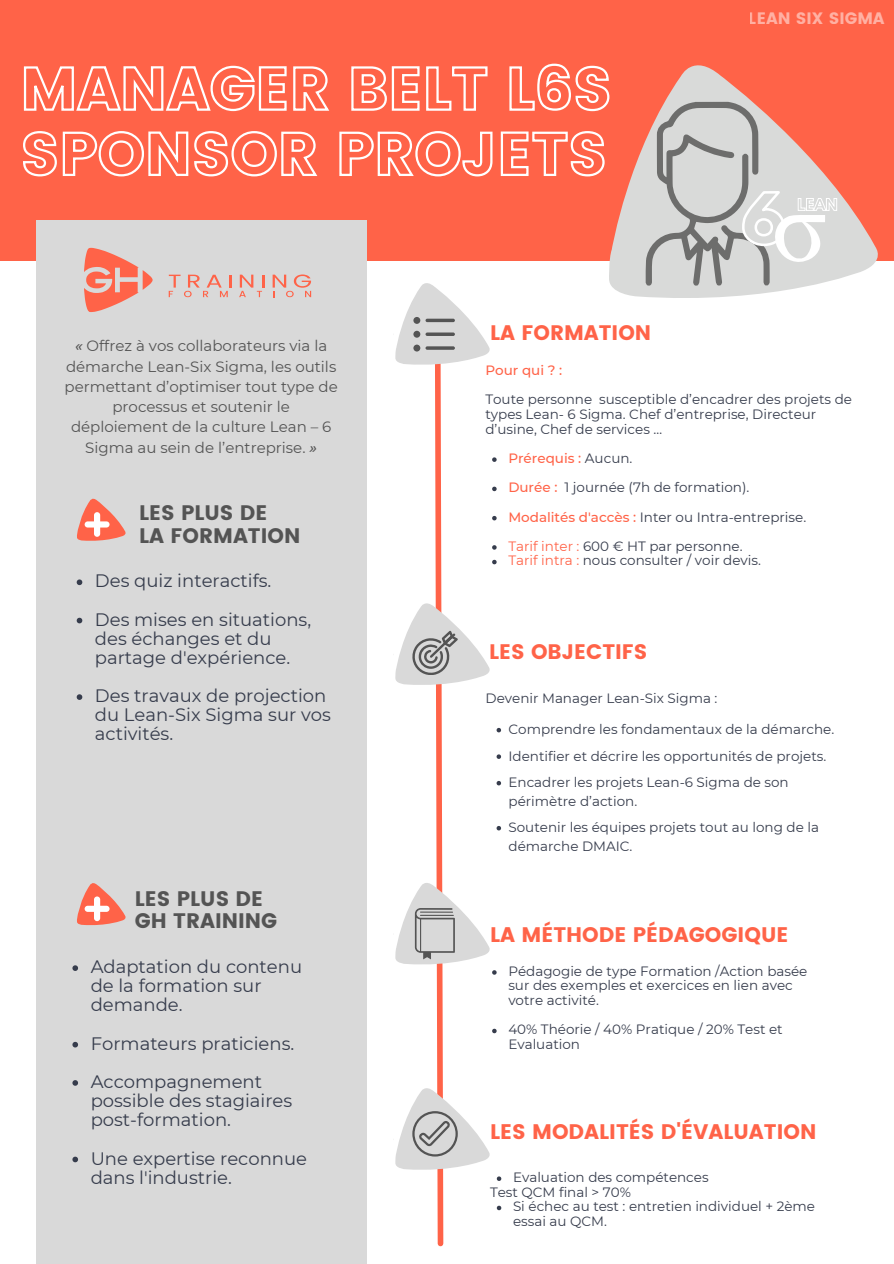
<style>
.page{position:relative;width:894px;height:1264px;background:#fff}
.page>*{position:absolute;margin:0;border:0;box-sizing:border-box;transform-origin:0 0}
.t1{font:21px "Poppins";color:#ff6348}
.t2{font:21px/22.5px "Poppins";color:#545454}
.t3{font:18px/19.2px "Montserrat";color:#363c4c}
.t4{font:16.5px "Poppins";color:#fff}
.t5{font:15px/20.2px "Montserrat";color:#545454;text-align:center}
.t6{font:13.5px/14.7px "Montserrat";color:#363c4c}
.t7{font:500 13.5px "Montserrat";color:#ff6348}
.s1{font-weight:500;font-style:italic}
.s2{font-weight:400;color:#363c4c}
.s3{font-weight:500;color:#ff6348}
.s4{color:#ff6348}
</style>
<div class="page">
<div style="left:0;top:0;width:893px;height:260px;background:#ff6348"></div>
<div style="left:36px;top:221px;width:330px;height:1042px;background:#d9d9d9"></div>
<svg style="left:77px;top:498px;width:49px;height:43px"></svg>
<svg style="left:169px;top:275px;width:62px;height:22px"></svg>
<svg style="left:239px;top:275px;width:25px;height:22px"></svg>
<svg style="left:272px;top:274px;width:39px;height:23px"></svg>
<svg style="left:84px;top:248px;width:69px;height:64px"></svg>
<svg style="left:23px;top:63px;width:585px;height:49px"></svg>
<svg style="left:23px;top:131px;width:582px;height:46px"></svg>
<svg style="left:608px;top:65px;width:277px;height:233px"></svg>
<svg style="left:645px;top:102px;width:192px;height:183px;background:#cfbfbc"></svg>
<svg style="left:77px;top:883px;width:49px;height:43px"></svg>
<svg style="left:72px;top:965px;width:6px;height:5px"></svg>
<svg style="left:72px;top:1041px;width:6px;height:6px"></svg>
<svg style="left:72px;top:1080px;width:6px;height:5px"></svg>
<svg style="left:72px;top:1156px;width:6px;height:6px"></svg>
<svg style="left:395px;top:283px;width:106px;height:964px"></svg>
<svg style="left:77px;top:579px;width:5px;height:6px"></svg>
<svg style="left:77px;top:617px;width:5px;height:6px"></svg>
<svg style="left:77px;top:694px;width:5px;height:6px"></svg>
<p class="t5" style="left:65px;top:336px;width:274px"><span class="s1">«</span> Offrez à vos collaborateurs via la démarche Lean-Six Sigma, les outils permettant d’optimiser tout type de processus et soutenir le déploiement de la culture Lean – 6<br>Sigma au sein de l’entreprise. <span class="s1">»</span></p>
<p class="t2" style="left:139px;top:501px;width:163px">LES PLUS DE<br>LA FORMATION</p>
<p class="t3" style="left:95px;top:571px;width:178px">Des quiz interactifs.</p>
<h2 class="t3" style="left:95px;top:609px;width:218px">Des mises en situations, des échanges et du partage d'expérience.</h2>
<p class="t3" style="left:95px;top:686px;width:237px">Des travaux de projection du Lean-Six Sigma sur vos activités.</p>
<p class="t2" style="left:135px;top:887px;width:144px">LES PLUS DE<br>GH TRAINING</p>
<p class="t3" style="left:91px;top:957px;width:213px">Adaptation du contenu de la formation sur demande.</p>
<p class="t3" style="left:91px;top:1033px;width:205px">Formateurs praticiens.</p>
<p class="t3" style="left:91px;top:1071px;width:203px">Accompagnement possible des stagiaires post-formation.</p>
<h2 class="t3" style="left:91px;top:1148px;width:218px">Une expertise reconnue dans l'industrie.</h2>
<p class="t4" style="left:748px;top:8px;width:137px">LEAN SIX SIGMA</p>
<h1 class="t1" style="left:490px;top:320px;width:163px">LA FORMATION</h1>
<p class="t7" style="left:485px;top:362px;width:78px">Pour qui ? :</p>
<p class="t6" style="left:485px;top:392px;width:368px">Toute personne susceptible d’encadrer des projets de types Lean- 6 Sigma. Chef d’entreprise, Directeur d’usine, Chef de services …</p>
<h5 class="t7" style="left:508px;top:450px;width:126px">Prérequis : <span class="s2">Aucun.</span></h5>
<p class="t6" style="left:508px;top:480px;width:242px"><span class="s3">Durée :</span> 1 journée (7h de formation).</p>
<p class="t6" style="left:508px;top:509px;width:299px"><span class="s3">Modalités d'accès :</span> Inter ou Intra-entreprise.</p>
<p class="t6" style="left:508px;top:538px;width:236px"><span class="s4">Tarif inter :</span> 600 € HT par personne.</p>
<p class="t6" style="left:508px;top:553px;width:254px"><span class="s4">Tarif intra :</span> nous consulter / voir devis.</p>
<p class="t1" style="left:489px;top:639px;width:160px">LES OBJECTIFS</p>
<p class="t6" style="left:485px;top:691px;width:233px">Devenir Manager Lean-Six Sigma :</p>
<p class="t6" style="left:508px;top:722px;width:327px">Comprendre les fondamentaux de la démarche.</p>
<p class="t6" style="left:508px;top:748px;width:319px">Identifier et décrire les opportunités de projets.</p>
<p class="t6" style="left:508px;top:773px;width:282px;line-height:18.5px">Encadrer les projets Lean-6 Sigma de son périmètre d’action.</p>
<p class="t6" style="left:508px;top:818px;width:312px;line-height:18.5px">Soutenir les équipes projets tout au long de la démarche DMAIC.</p>
<p class="t1" style="left:490px;top:922px;width:300px">LA MÉTHODE PÉDAGOGIQUE</p>
<h6 class="t6" style="left:508px;top:963px;width:300px">Pédagogie de type Formation /Action basée sur des exemples et exercices en lien avec votre activité.</h6>
<p class="t6" style="left:508px;top:1022px;width:276px">40% Théorie / 40% Pratique / 20% Test et<br>Evaluation</p>
<h2 class="t1" style="left:490px;top:1119px;width:328px">LES MODALITÉS D'ÉVALUATION</h2>
<p class="t6" style="left:513px;top:1169px;width:197px">Evaluation des compétences</p>
<p class="t6" style="left:490px;top:1184px;width:142px">Test QCM final &gt; 70%</p>
<p class="t6" style="left:513px;top:1199px;width:303px">Si échec au test : entretien individuel + 2ème essai au QCM.</p>
</div>
